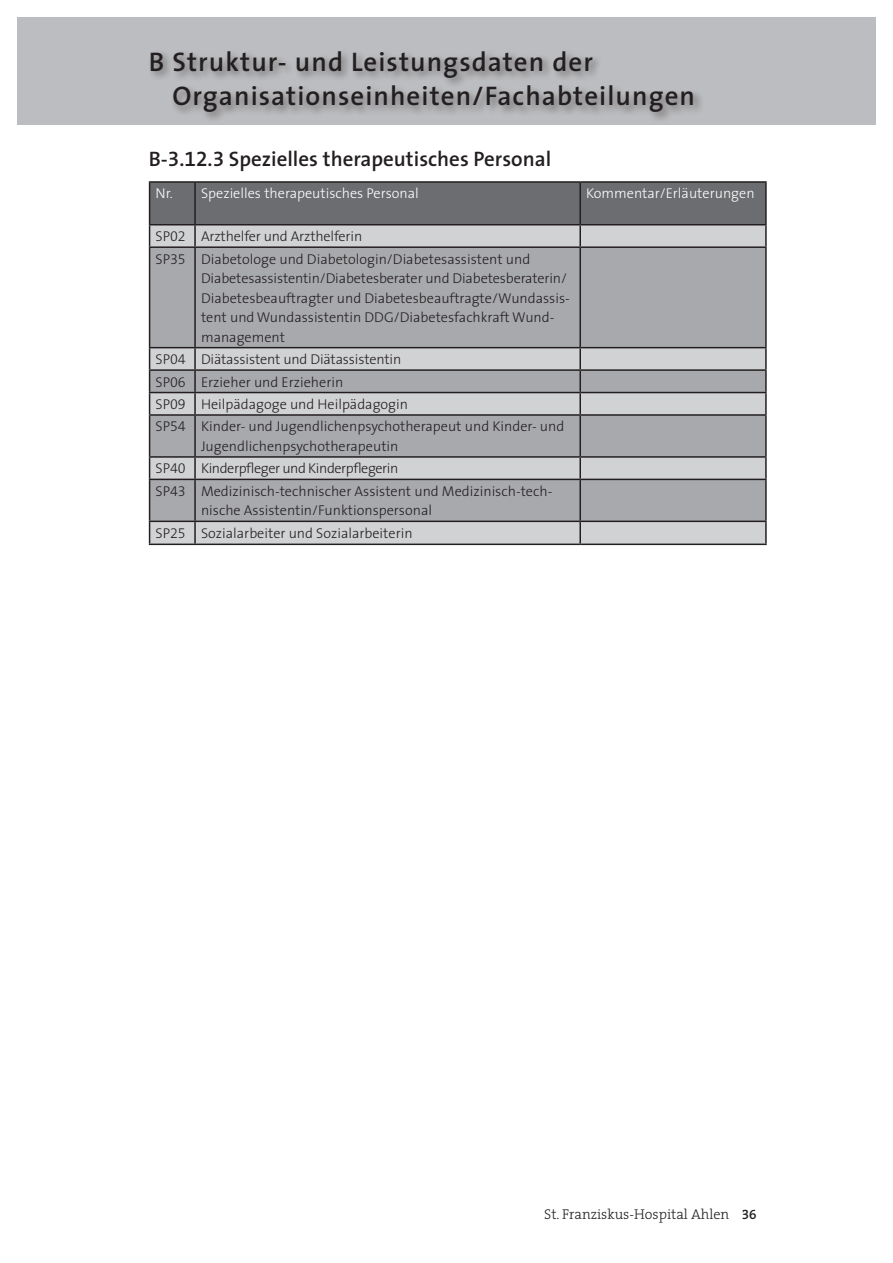
<style>
.page{position:relative;width:893px;height:1263px;background:#fff}
.page>*{position:absolute;margin:0;border:0;box-sizing:border-box;transform-origin:0 0}
.t1{font:600 27px/34.5px "The Sans";letter-spacing:.04em;color:#231f20}
.t2{font:600 21px "The Sans";color:#231f20}
.t3{font:300 14.25px/22.5px "The Sans";color:#231f20}
.t4{font:300 14.25px "The Sans";color:#fff}
.t5{font:300 14.25px "The Serif";color:#231f20}
.s1{font-family:"The Sans Semi Bold Expert";font-weight:400}
.s2{font-family:"The Sans Light Expert";font-weight:400}
.s3{font-family:"The Serif Semi Bold Expert";font-weight:400;font-size:13.5px}
</style>
<div class="page">
<svg style="left:150px;top:522px;width:615px;height:22px;background:#cccdcf"></svg>
<svg style="left:150px;top:248px;width:615px;height:273px;background:#b0b1b5"></svg>
<hr style="left:149px;top:246px;width:46px;height:2px;background:#231f20">
<hr style="left:195px;top:246px;width:385px;height:2px;background:#231f20">
<hr style="left:194px;top:248px;width:2px;height:99px;background:#231f20">
<hr style="left:580px;top:246px;width:187px;height:2px;background:#231f20">
<hr style="left:149px;top:347px;width:46px;height:1px;background:#231f20">
<hr style="left:195px;top:347px;width:385px;height:1px;background:#231f20">
<hr style="left:194px;top:348px;width:2px;height:21px;background:#231f20">
<hr style="left:580px;top:347px;width:187px;height:1px;background:#231f20">
<hr style="left:149px;top:369px;width:46px;height:2px;background:#231f20">
<hr style="left:195px;top:369px;width:385px;height:2px;background:#231f20">
<hr style="left:194px;top:371px;width:2px;height:21px;background:#231f20">
<hr style="left:580px;top:369px;width:187px;height:2px;background:#231f20">
<hr style="left:149px;top:392px;width:46px;height:1px;background:#231f20">
<hr style="left:195px;top:392px;width:385px;height:1px;background:#231f20">
<hr style="left:194px;top:393px;width:2px;height:21px;background:#231f20">
<hr style="left:580px;top:392px;width:187px;height:1px;background:#231f20">
<hr style="left:149px;top:414px;width:46px;height:2px;background:#231f20">
<hr style="left:195px;top:414px;width:385px;height:2px;background:#231f20">
<hr style="left:194px;top:416px;width:2px;height:40px;background:#231f20">
<hr style="left:580px;top:414px;width:187px;height:2px;background:#231f20">
<hr style="left:149px;top:456px;width:46px;height:2px;background:#231f20">
<hr style="left:195px;top:456px;width:385px;height:2px;background:#231f20">
<hr style="left:194px;top:458px;width:2px;height:21px;background:#231f20">
<hr style="left:580px;top:456px;width:187px;height:2px;background:#231f20">
<hr style="left:149px;top:479px;width:46px;height:1px;background:#231f20">
<hr style="left:195px;top:479px;width:385px;height:1px;background:#231f20">
<hr style="left:194px;top:480px;width:2px;height:41px;background:#231f20">
<hr style="left:580px;top:479px;width:187px;height:1px;background:#231f20">
<hr style="left:149px;top:521px;width:46px;height:1px;background:#231f20">
<hr style="left:195px;top:521px;width:385px;height:1px;background:#231f20">
<hr style="left:194px;top:522px;width:2px;height:22px;background:#231f20">
<hr style="left:580px;top:521px;width:187px;height:1px;background:#231f20">
<hr style="left:149px;top:544px;width:46px;height:1px;background:#231f20">
<hr style="left:195px;top:544px;width:385px;height:1px;background:#231f20">
<hr style="left:580px;top:544px;width:187px;height:1px;background:#231f20">
<svg style="left:149px;top:183px;width:616px;height:63px;background:#8c8d8f"></svg>
<hr style="left:149px;top:248px;width:1px;height:99px;background:#231f20">
<svg style="left:149px;top:348px;width:1px;height:66px"></svg>
<hr style="left:149px;top:416px;width:1px;height:40px;background:#231f20">
<svg style="left:149px;top:458px;width:1px;height:21px"></svg>
<hr style="left:149px;top:480px;width:1px;height:41px;background:#231f20">
<svg style="left:149px;top:522px;width:1px;height:22px"></svg>
<hr style="left:149px;top:181px;width:46px;height:2px;background:#231f20">
<hr style="left:195px;top:181px;width:385px;height:2px;background:#231f20">
<hr style="left:580px;top:181px;width:187px;height:2px;background:#231f20">
<hr style="left:579px;top:225px;width:2px;height:21px;background:#231f20">
<hr style="left:765px;top:225px;width:2px;height:21px;background:#231f20">
<hr style="left:579px;top:248px;width:2px;height:99px;background:#231f20">
<hr style="left:765px;top:248px;width:2px;height:99px;background:#231f20">
<hr style="left:579px;top:348px;width:2px;height:21px;background:#231f20">
<hr style="left:765px;top:348px;width:2px;height:21px;background:#231f20">
<hr style="left:579px;top:371px;width:2px;height:21px;background:#231f20">
<hr style="left:765px;top:371px;width:2px;height:21px;background:#231f20">
<hr style="left:579px;top:393px;width:2px;height:21px;background:#231f20">
<hr style="left:765px;top:393px;width:2px;height:21px;background:#231f20">
<hr style="left:579px;top:416px;width:2px;height:40px;background:#231f20">
<hr style="left:765px;top:416px;width:2px;height:40px;background:#231f20">
<hr style="left:579px;top:458px;width:2px;height:21px;background:#231f20">
<hr style="left:765px;top:458px;width:2px;height:21px;background:#231f20">
<hr style="left:579px;top:480px;width:2px;height:41px;background:#231f20">
<hr style="left:765px;top:480px;width:2px;height:41px;background:#231f20">
<hr style="left:579px;top:522px;width:2px;height:22px;background:#231f20">
<hr style="left:765px;top:522px;width:2px;height:22px;background:#231f20">
<hr style="left:149px;top:224px;width:46px;height:1px;background:#231f20">
<hr style="left:195px;top:224px;width:385px;height:1px;background:#231f20">
<hr style="left:580px;top:224px;width:187px;height:1px;background:#231f20">
<hr style="left:149px;top:183px;width:1px;height:41px;background:#231f20">
<hr style="left:579px;top:183px;width:2px;height:41px;background:#231f20">
<hr style="left:765px;top:183px;width:2px;height:41px;background:#231f20">
<div style="left:17px;top:17px;width:859px;height:108px;background:#bcbdc0"></div>
<div style="left:148px;top:48px;width:556px;height:75px;background:#231f20;opacity:.5"></div>
<h1 class="t1" style="left:172px;top:44px;width:524px;text-indent:-24px">B Struktur- und Leistungsdaten der<br>Organisationseinheiten/Fachabteilungen</h1>
<h2 class="t2" style="left:149px;top:142px;width:404px">B-<span class="s1">3</span>.<span class="s1">12</span>.<span class="s1">3</span> Spezielles therapeutisches Personal</h2>
<p class="t4" style="left:156px;top:182px;width:265px">Nr. Spezielles therapeutisches Personal</p>
<p class="t4" style="left:586px;top:182px;width:170px">Kommentar/Erläuterungen</p>
<p class="t3" style="left:156px;top:225px;width:376px">SP<span class="s2">02</span> Arzthelfer und Arzthelferin<br>SP<span class="s2">35</span> Diabetologe und Diabetologin/Diabetesassistent und</p>
<p class="t3" style="left:201px;top:268px;width:370px;line-height:19.5px">Diabetesassistentin/Diabetesberater und Diabetesberaterin/ Diabetesbeauftragter und Diabetesbeauftragte/Wundassis&shy;tent und Wundassistentin DDG/Diabetesfachkraft Wund&shy;management</p>
<p class="t3" style="left:156px;top:348px;width:410px">SP<span class="s2">04</span> Diätassistent und Diätassistentin<br>SP<span class="s2">06</span> Erzieher und Erzieherin<br>SP<span class="s2">09</span> Heilpädagoge und Heilpädagogin<br>SP<span class="s2">54</span> Kinder- und Jugendlichenpsychotherapeut und Kinder- und</p>
<p class="t3" style="left:156px;top:434px;width:398px;text-indent:45px">Jugendlichenpsychotherapeutin<br>SP<span class="s2">40</span> Kinderpfleger und Kinderpflegerin<br>SP<span class="s2">43</span> Medizinisch-technischer Assistent und Medizinisch-tech-</p>
<p class="t3" style="left:156px;top:499px;width:278px;text-indent:45px">nische Assistentin/Funktionspersonal<br>SP<span class="s2">25</span> Sozialarbeiter und Sozialarbeiterin</p>
<p class="t5" style="left:544px;top:1202px;width:214px">St. Franziskus-Hospital Ahlen <span class="s3">36</span></p>
</div>
